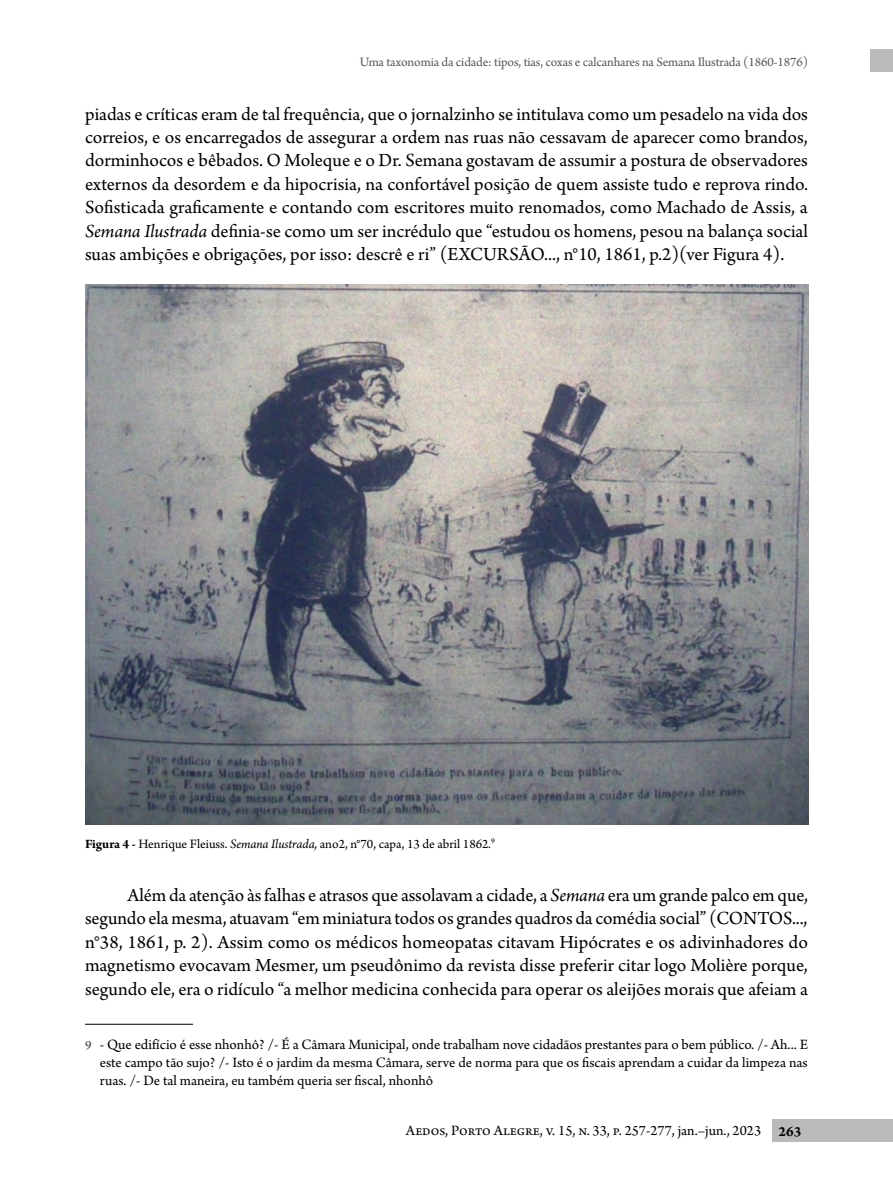
<style>
.page{position:relative;width:893px;height:1191px;background:#fff}
.page>*{position:absolute;margin:0;border:0;box-sizing:border-box;transform-origin:0 0}
.t1{font:19.5px/23.4px "Arno Pro";color:#000;text-align:justify}
.t2{font:15px/18px "Arno Pro";color:#000;text-align:justify}
.t3{font:13.5px "Arno Pro";letter-spacing:-.01em;color:#58595b}
.t4{font:13.5px "Arno Pro";color:#000}
.s1{font-style:italic}
.s2{font-weight:700}
.s3{font-family:"Arno Pro Smbd Subhead";font-size:13.5px;color:#58595b}
</style>
<div class="page">
<div style="left:772px;top:1119px;width:121px;height:23px;background:#b8babc"></div>
<div style="left:870px;top:49px;width:23px;height:23px;background:#b8babc"></div>
<hr style="left:85px;top:1024px;width:108px;height:1px;background:#000">
<img style="left:85px;top:285px;width:723px;height:539px">
<p class="t3" style="left:360px;top:54px;width:450px">Uma taxonomia da cidade: tipos, tias, coxas e calcanhares na Semana Ilustrada (1860-1876)</p>
<p class="t1" style="left:85px;top:103px;width:724px">piadas e críticas eram de tal frequência, que o jornalzinho se intitulava como um pesadelo na vida dos correios, e os encarregados de assegurar a ordem nas ruas não cessavam de aparecer como brandos, dorminhocos e bêbados. O Moleque e o Dr. Semana gostavam de assumir a postura de observadores externos da desordem e da hipocrisia, na confortável posição de quem assiste tudo e reprova rindo.<br>Sofisticada graficamente e contando com escritores muito renomados, como Machado de Assis, a <span class="s1">Semana Ilustrada</span> definia-se como um ser incrédulo que “estudou os homens, pesou na balança social suas ambições e obrigações, por isso: descrê e ri” (EXCURSÃO..., n°10, 1861, p.2)(ver Figura 4).</p>
<p class="t4" style="left:85px;top:836px;width:411px"><span class="s2">Figura 4 -</span> Henrique Fleiuss. <span class="s1">Semana Ilustrada,</span> ano2, n°70, capa, 13 de abril 1862<span class="s1">.</span><sup>9</sup></p>
<p class="t1" style="left:85px;top:884px;width:724px;text-indent:43px">Além da atenção às falhas e atrasos que assolavam a cidade, a <span class="s1">Semana</span> era um grande palco em que, segundo ela mesma, atuavam “em miniatura todos os grandes quadros da comédia social” (CONTOS..., n°38, 1861, p. 2). Assim como os médicos homeopatas citavam Hipócrates e os adivinhadores do magnetismo evocavam Mesmer, um pseudônimo da revista disse preferir citar logo Molière porque, segundo ele, era o ridículo “a melhor medicina conhecida para operar os aleijões morais que afeiam a</p>
<p class="t2" style="left:100px;top:1036px;width:710px;text-indent:-15px"><span class="s3">9</span> - Que edifício é esse nhonhô? /- É a Câmara Municipal, onde trabalham nove cidadãos prestantes para o bem público. /- Ah... E este campo tão sujo? /- Isto é o jardim da mesma Câmara, serve de norma para que os fiscais aprendam a cuidar da limpeza nas ruas. /- De tal maneira, eu também queria ser fiscal, nhonhô</p>
<p class="t2" style="left:406px;top:1122px;width:397px">Aedos, Porto Alegre, v. 15, n. 33, p. 257-277, jan.–jun., 2023 <span class="s2">263</span></p>
</div>
